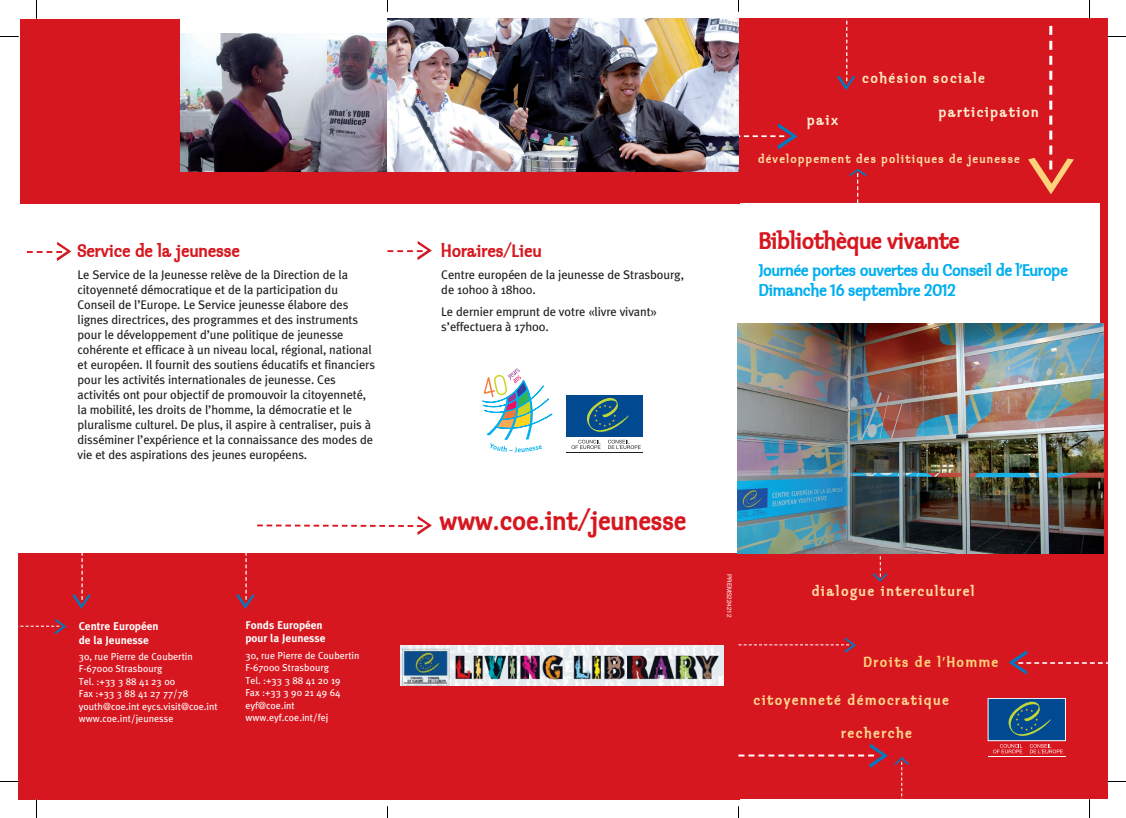
<style>
.page{position:relative;width:1126px;height:818px;background:#fff}
.page>*{position:absolute;margin:0;border:0;box-sizing:border-box;transform-origin:0 0}
.Normal_e{font:27.88px "Klepto ITC";color:#d7171f}
.Normal_e-2{font:25px "Klepto ITCTT";letter-spacing:-.02em;color:#d7171f}
.TXT_ANGLAIS{font:18.75px "Klepto ITCTT";letter-spacing:-.005em;color:#d7171f}
.Normal_e-3{font:17.5px/20px "Klepto ITCTT";letter-spacing:-.02em;color:#00aeef}
.TITRE_ANGLAIS{font:15px "Klepto ITCTT";letter-spacing:.1em;color:#fed88f}
.TITRE_ANGLAIS-2{font:15px "Klepto ITCTT";letter-spacing:.1em;color:#ffdea4}
.TITRE_ANGLAIS-3{font:15px "Klepto ITCTT";letter-spacing:.1em;color:#feefd0}
.TITRE_ANGLAIS-4{font:15px "Klepto ITCTT";letter-spacing:.1em;color:#fed17b}
.TITRE_ANGLAIS-5{font:15px "Klepto ITCTT";letter-spacing:.1em;color:#fee6b9}
.TXT_ANGLAIS-2{font:12.5px/15px "Meta Plus";letter-spacing:-.01em;color:#231f20}
.TITRE_ANGLAIS-6{font:12.5px "Klepto ITCTT";letter-spacing:.1em;color:#ffdea4}
.EXERGUE{font:700 11.25px/13.8px "Meta Plus";color:#fff}
.EXERGUE-2{font:10px "Meta Plus";color:#fff}
.Normal_e-4{font:6.25px "Helvetica";color:#fff}
</style>
<div class="page">
<div style="left:738px;top:19px;width:368px;height:779px;background:#d7171f"></div>
<div style="left:19px;top:552px;width:369px;height:246px;background:#d7171f"></div>
<div style="left:387px;top:552px;width:353px;height:246px;background:#d7171f"></div>
<div style="left:738px;top:203px;width:361px;height:121px;background:#fff"></div>
<div style="left:987px;top:698px;width:78px;height:42px;background:#014990"></div>
<div style="left:987px;top:697px;width:78px;height:43px;border:1px solid #fff"></div>
<hr style="left:987px;top:755px;width:78px;height:1px;background:#fff">
<svg style="left:992px;top:701px;width:70px;height:51px"></svg>
<svg style="left:872px;top:556px;width:15px;height:25px"></svg>
<svg style="left:894px;top:757px;width:15px;height:40px"></svg>
<svg style="left:1028px;top:26px;width:45px;height:168px"></svg>
<svg style="left:1008px;top:650px;width:99px;height:24px"></svg>
<svg style="left:738px;top:637px;width:117px;height:15px"></svg>
<svg style="left:848px;top:169px;width:19px;height:34px"></svg>
<svg style="left:836px;top:20px;width:19px;height:70px"></svg>
<svg style="left:738px;top:63px;width:59px;height:90px"></svg>
<img style="left:180px;top:33px;width:207px;height:139px">
<div style="left:20px;top:19px;width:160px;height:184px;background:#d7171f"></div>
<svg style="left:27px;top:242px;width:45px;height:19px"></svg>
<svg style="left:387px;top:241px;width:45px;height:19px"></svg>
<svg style="left:738px;top:743px;width:149px;height:24px"></svg>
<img style="left:387px;top:19px;width:351px;height:153px">
<img style="left:400px;top:645px;width:323px;height:40px">
<img style="left:738px;top:323px;width:365px;height:229px">
<div style="left:566px;top:394px;width:77px;height:42px;background:#014990"></div>
<hr style="left:566px;top:452px;width:77px;height:1px;background:#231f20">
<svg style="left:571px;top:398px;width:69px;height:50px"></svg>
<svg style="left:482px;top:368px;width:70px;height:84px"></svg>
<svg style="left:72px;top:552px;width:19px;height:56px"></svg>
<svg style="left:236px;top:516px;width:197px;height:92px"></svg>
<svg style="left:20px;top:618px;width:46px;height:16px"></svg>
<div style="left:42px;top:172px;width:697px;height:31px;background:#d7171f"></div>
<svg style="left:0;top:36px;width:19px;height:1px"></svg>
<svg style="left:1107px;top:36px;width:18px;height:1px"></svg>
<svg style="left:36px;top:0;width:1px;height:19px"></svg>
<svg style="left:36px;top:798px;width:1px;height:19px"></svg>
<svg style="left:1088px;top:0;width:2px;height:19px"></svg>
<svg style="left:1088px;top:798px;width:2px;height:19px"></svg>
<p class="TXT_ANGLAIS" style="left:77px;top:241px;width:164px">Service de la jeunesse</p>
<p class="TXT_ANGLAIS-2" style="left:77px;top:267px;width:299px">Le Service de la Jeunesse relève de la Direction de la citoyenneté démocratique et de la participation du Conseil de l’Europe. Le Service jeunesse élabore des lignes directrices, des programmes et des instruments pour le développement d’une politique de jeunesse cohérente et efficace à un niveau local, régional, national et européen. Il fournit des soutiens éducatifs et financiers pour les activités internationales de jeunesse. Ces activités ont pour objectif de promouvoir la citoyenneté, la mobilité, les droits de l’homme, la démocratie et le pluralisme culturel. De plus, il aspire à centraliser, puis à disséminer l’expérience et la connaissance des modes de vie et des aspirations des jeunes européens.</p>
<p class="EXERGUE" style="left:79px;top:618px;width:81px">Centre Européen de la Jeunesse</p>
<p class="EXERGUE-2" style="left:79px;top:650px;width:115px">30, rue Pierre de Coubertin</p>
<p class="EXERGUE-2" style="left:79px;top:662px;width:85px">F-67000 Strasbourg</p>
<p class="EXERGUE-2" style="left:79px;top:675px;width:98px">Tel. :+33 3 88 41 23 00</p>
<p class="EXERGUE-2" style="left:79px;top:687px;width:111px">Fax :+33 3 88 41 27 77/78</p>
<p class="EXERGUE-2" style="left:79px;top:700px;width:140px">youth@coe.int eycs.visit@coe.int</p>
<p class="EXERGUE-2" style="left:79px;top:712px;width:96px">www.coe.int/jeunesse</p>
<p class="EXERGUE" style="left:245px;top:617px;width:82px">Fonds Européen pour la Jeunesse</p>
<p class="EXERGUE-2" style="left:245px;top:648px;width:115px">30, rue Pierre de Coubertin</p>
<p class="EXERGUE-2" style="left:245px;top:661px;width:85px">F-67000 Strasbourg</p>
<p class="EXERGUE-2" style="left:245px;top:673px;width:97px">Tel. :+33 3 88 41 20 19</p>
<p class="EXERGUE-2" style="left:245px;top:686px;width:97px">Fax :+33 3 90 21 49 64</p>
<p class="EXERGUE-2" style="left:245px;top:698px;width:51px">eyf@coe.int</p>
<p class="EXERGUE-2" style="left:245px;top:711px;width:84px">www.eyf.coe.int/fej</p>
<p class="TXT_ANGLAIS" style="left:441px;top:240px;width:102px">Horaires/Lieu</p>
<p class="TXT_ANGLAIS-2" style="left:441px;top:267px;width:244px">Centre européen de la jeunesse de Strasbourg, de 10h00 à 18h00.</p>
<p class="TXT_ANGLAIS-2" style="left:441px;top:304px;width:217px">Le dernier emprunt de votre «livre vivant» s’effectuera à 17h00.</p>
<p class="TITRE_ANGLAIS-5" style="left:862px;top:70px;width:124px">cohésion sociale</p>
<p class="TITRE_ANGLAIS-3" style="left:938px;top:104px;width:101px">participation</p>
<p class="TITRE_ANGLAIS-6" style="left:758px;top:152px;width:263px">développement des politiques de jeunesse</p>
<p class="TITRE_ANGLAIS-3" style="left:807px;top:112px;width:33px">paix</p>
<p class="Normal_e-2" style="left:758px;top:227px;width:202px">Bibliothèque vivante</p>
<p class="Normal_e-3" style="left:758px;top:261px;width:311px">Journée portes ouvertes du Conseil de l’Europe<br>Dimanche 16 septembre 2012</p>
<p class="Normal_e" style="left:439px;top:505px;width:248px">www.coe.int/jeunesse</p>
<p class="Normal_e-4" style="left:734px;top:574px;width:45px;rotate:90deg">PREMS224212</p>
<p class="TITRE_ANGLAIS-2" style="left:811px;top:583px;width:164px">dialogue interculturel</p>
<p class="TITRE_ANGLAIS-4" style="left:863px;top:654px;width:136px">Droits de l’Homme</p>
<p class="TITRE_ANGLAIS" style="left:753px;top:692px;width:197px">citoyenneté démocratique</p>
<p class="TITRE_ANGLAIS" style="left:841px;top:724px;width:72px">recherche</p>
</div>
